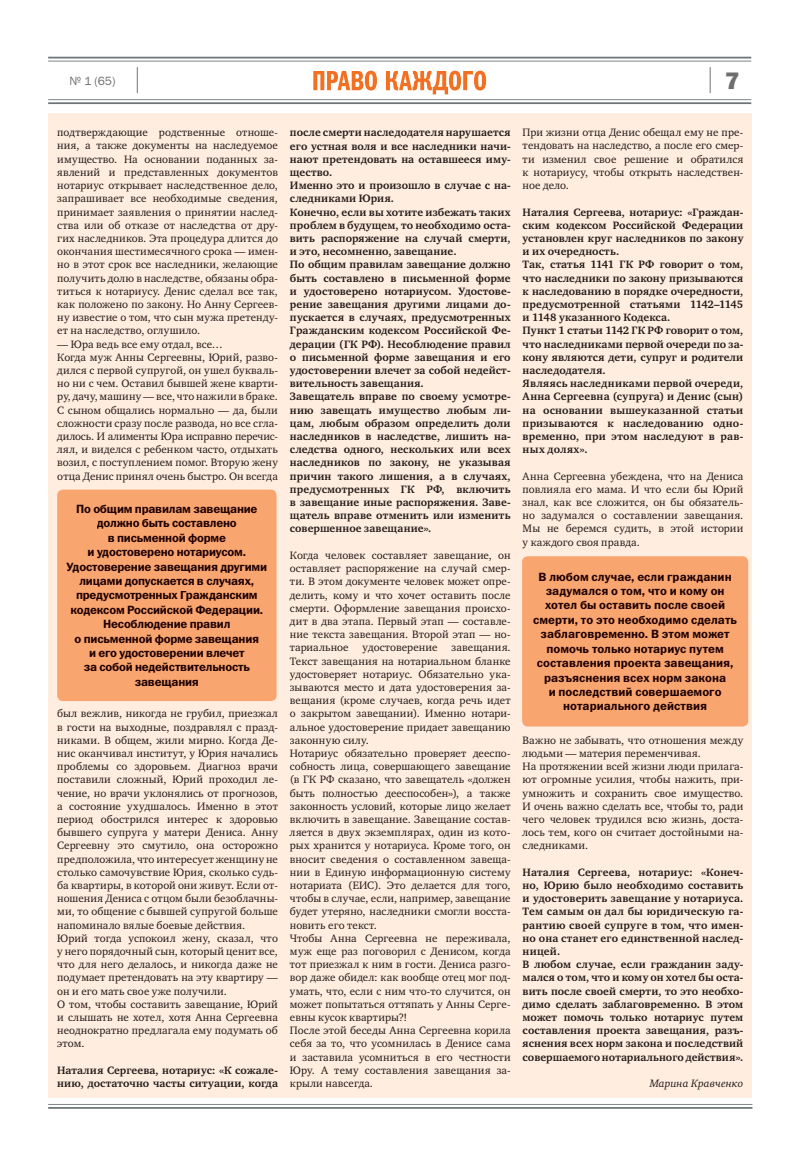
<style>
.page{position:relative;width:808px;height:1157px;background:#fff}
.page>*{position:absolute;margin:0;border:0;box-sizing:border-box;transform-origin:0 0}
.t1{font:24px "Franklin Gothic Heavy ITC";color:#6d6e70}
.t2{font:12px/14.4px "Franklin Gothic Demi ITC";letter-spacing:-.015em;color:#1e0000;text-align:center}
.t3{font:12px "Franklin Gothic Book ITC";color:#6d6e70}
.t4{font:11px/13.2px "Charter ITC";letter-spacing:.01em;color:#221917;text-align:justify}
.t5{font:700 11px/13.2px "Charter ITC";letter-spacing:.015em;color:#221917}
.t6{font:italic 11px "Charter ITC";letter-spacing:.005em;color:#221917}
</style>
<div class="page">
<svg style="left:48px;top:1104px;width:704px;height:4px"></svg>
<svg style="left:48px;top:57px;width:703px;height:47px"></svg>
<div style="left:49px;top:118px;width:703px;height:979px;background:#ffeddf"></div>
<div style="left:57px;top:489px;width:220px;height:212px;background:#f9a56f;border-radius:6px"></div>
<div style="left:522px;top:556px;width:226px;height:170px;background:#f9a56f;border-radius:6px"></div>
<p class="t3" style="left:69px;top:76px;width:48px">№ 1 (65)</p>
<h1 class="t1" style="left:725px;top:72px;width:16px">7</h1>
<p class="t4" style="left:57px;top:127px;width:222px">подтверждающие родственные отноше&shy;ния, а также документы на наследуемое имущество. На основании поданных за&shy;явлений и представленных документов нотариус открывает наследственное дело, запрашивает все необходимые сведения, принимает заявления о принятии наслед&shy;ства или об отказе от наследства от дру&shy;гих наследников. Эта процедура длится до окончания шестимесячного срока — имен&shy;но в этот срок все наследники, желающие получить долю в наследстве, обязаны обра&shy;титься к нотариусу. Денис сделал все так, как положено по закону. Но Анну Сергеев&shy;ну известие о том, что сын мужа претенду&shy;ет на наследство, оглушило.</p>
<p class="t4" style="left:57px;top:338px;width:222px;text-align:left">— Юра ведь все ему отдал, все…<br>Когда муж Анны Сергеевны, Юрий, разво&shy;дился с первой супругой, он ушел букваль&shy;но ни с чем. Оставил бывшей жене кварти&shy;ру, дачу, машину — все, что нажили в браке.<br>С сыном общались нормально — да, были сложности сразу после развода, но все сгла&shy;дилось. И алименты Юра исправно перечис&shy;лял, и виделся с ребенком часто, отдыхать возил, с поступлением помог. Вторую жену отца Денис принял очень быстро. Он всегда</p>
<p class="t2" style="left:67px;top:503px;width:202px">По общим правилам завещание должно быть составлено<br>в письменной форме<br>и удостоверено нотариусом.<br>Удостоверение завещания другими лицами допускается в случаях, предусмотренных Гражданским кодексом Российской Федерации.<br>Несоблюдение правил<br>о письменной форме завещания<br>и его удостоверении влечет<br>за собой недействительность завещания</p>
<p class="t4" style="left:57px;top:708px;width:222px;text-align:left">был вежлив, никогда не грубил, приезжал в гости на выходные, поздравлял с празд&shy;никами. В общем, жили мирно. Когда Де&shy;нис оканчивал институт, у Юрия начались проблемы со здоровьем. Диагноз врачи поставили сложный, Юрий проходил ле&shy;чение, но врачи уклонялись от прогнозов, а состояние ухудшалось. Именно в этот период обострился интерес к здоровью бывшего супруга у матери Дениса. Анну Сергеевну это смутило, она осторожно предположила, что интересует женщину не столько самочувствие Юрия, сколько судь&shy;ба квартиры, в которой они живут. Если от&shy;ношения Дениса с отцом были безоблачны&shy;ми, то общение с бывшей супругой больше напоминало вялые боевые действия.<br>Юрий тогда успокоил жену, сказал, что у него порядочный сын, который ценит все, что для него делалось, и никогда даже не подумает претендовать на эту квартиру — он и его мать свое уже получили.<br>О том, чтобы составить завещание, Юрий и слышать не хотел, хотя Анна Сергеевна неоднократно предлагала ему подумать об этом.</p>
<p class="t5" style="left:57px;top:1064px;width:222px">Наталия Сергеева, нотариус: «К сожале&shy;нию, достаточно часты ситуации, когда</p>
<p class="t5" style="left:290px;top:126px;width:222px">после смерти наследодателя нарушается его устная воля и все наследники начи&shy;нают претендовать на оставшееся иму&shy;щество.<br>Именно это и произошло в случае с на&shy;следниками Юрия.<br>Конечно, если вы хотите избежать таких проблем в будущем, то необходимо оста&shy;вить распоряжение на случай смерти, и это, несомненно, завещание.<br>По общим правилам завещание должно быть составлено в письменной форме и удостоверено нотариусом. Удостове&shy;рение завещания другими лицами до&shy;пускается в случаях, предусмотренных Гражданским кодексом Российской Фе&shy;дерации (ГК РФ). Несоблюдение правил о письменной форме завещания и его удостоверении влечет за собой недейст&shy;вительность завещания.<br>Завещатель вправе по своему усмотре&shy;нию завещать имущество любым ли&shy;цам, любым образом определить доли наследников в наследстве, лишить на&shy;следства одного, нескольких или всех наследников по закону, не указывая причин такого лишения, а в случаях, предусмотренных ГК РФ, включить в завещание иные распоряжения. Заве&shy;щатель вправе отменить или изменить совершенное завещание».</p>
<p class="t4" style="left:290px;top:550px;width:222px">Когда человек составляет завещание, он оставляет распоряжение на случай смер&shy;ти. В этом документе человек может опре&shy;делить, кому и что хочет оставить после смерти. Оформление завещания происхо&shy;дит в два этапа. Первый этап — составле&shy;ние текста завещания. Второй этап — но&shy;тариальное</p>
<p class="t4" style="left:290px;top:642px;width:222px;text-align:left;text-indent:162px">завещания.<br>Текст завещания на нотариальном бланке удостоверяет нотариус. Обязательно ука&shy;зываются место и дата удостоверения за&shy;вещания (кроме случаев, когда речь идет о закрытом завещании). Именно нотари&shy;альное удостоверение придает завещанию законную силу.<br>Нотариус обязательно проверяет дееспо&shy;собность лица, совершающего завещание (в ГК РФ сказано, что завещатель «должен быть полностью дееспособен»), а также законность условий, которые лицо желает включить в завещание. Завещание состав&shy;ляется в двух экземплярах, один из кото&shy;рых хранится у нотариуса. Кроме того, он вносит сведения о составленном завеща&shy;нии в Единую информационную систему нотариата (ЕИС). Это делается для того, чтобы в случае, если, например, завещание будет утеряно, наследники смогли восста&shy;новить его текст.<br>Чтобы Анна Сергеевна не переживала, муж еще раз поговорил с Денисом, когда тот приезжал к ним в гости. Дениса разго&shy;вор даже обидел: как вообще отец мог под&shy;умать, что, если с ним что-то случится, он может попытаться оттяпать у Анны Серге&shy;евны кусок квартиры?!<br>После этой беседы Анна Сергеевна корила себя за то, что усомнилась в Денисе сама и заставила усомниться в его честности Юру. А тему составления завещания за&shy;крыли навсегда.</p>
<p class="t4" style="left:363px;top:642px;width:76px">удостоверение</p>
<p class="t4" style="left:523px;top:127px;width:222px">При жизни отца Денис обещал ему не пре&shy;тендовать на наследство, а после его смер&shy;ти изменил свое решение и обратился к нотариусу, чтобы открыть наследствен&shy;ное дело.</p>
<p class="t5" style="left:523px;top:206px;width:222px">Наталия Сергеева, нотариус: «Граждан&shy;ским кодексом Российской Федерации установлен круг наследников по закону и их очередность.<br>Так, статья 1141 ГК РФ говорит о том, что наследники по закону призываются к наследованию в порядке очередности, предусмотренной статьями 1142–1145 и 1148 указанного Кодекса.<br>Пункт 1 статьи 1142 ГК РФ говорит о том, что наследниками первой очереди по за&shy;кону являются дети, супруг и родители наследодателя.<br>Являясь наследниками первой очереди, Анна Сергеевна (супруга) и Денис (сын) на основании вышеуказанной статьи призываются к наследованию одно&shy;временно, при этом наследуют в рав&shy;ных долях».</p>
<p class="t4" style="left:523px;top:470px;width:222px">Анна Сергеевна убеждена, что на Дениса повлияла его мама. И что если бы Юрий знал, как все сложится, он бы обязатель&shy;но задумался о составлении завещания.<br>Мы не беремся судить, в этой истории у каждого своя правда.</p>
<p class="t2" style="left:533px;top:570px;width:205px">В любом случае, если гражданин задумался о том, что и кому он хотел бы оставить после своей смерти, то это необходимо сделать заблаговременно. В этом может помочь только нотариус путем составления проекта завещания, разъяснения всех норм закона<br>и последствий совершаемого нотариального действия</p>
<p class="t4" style="left:523px;top:734px;width:222px;text-align:left">Важно не забывать, что отношения между людьми — материя переменчивая.<br>На протяжении всей жизни люди прилага&shy;ют огромные усилия, чтобы нажить, при&shy;умножить и сохранить свое имущество.<br>И очень важно сделать все, чтобы то, ради чего человек трудился всю жизнь, доста&shy;лось тем, кого он считает достойными на&shy;следниками.</p>
<p class="t5" style="left:523px;top:866px;width:222px">Наталия Сергеева, нотариус: «Конеч&shy;но, Юрию было необходимо составить и удостоверить завещание у нотариуса.<br>Тем самым он дал бы юридическую га&shy;рантию своей супруге в том, что имен&shy;но она станет его единственной наслед&shy;ницей.<br>В любом случае, если гражданин заду&shy;мался о том, что и кому он хотел бы оста&shy;вить после своей смерти, то это необхо&shy;димо сделать заблаговременно. В этом может помочь только нотариус путем составления проекта завещания, разъ&shy;яснения всех норм закона и последствий совершаемого нотариального действия».</p>
<p class="t6" style="left:650px;top:1079px;width:95px">Марина Кравченко</p>
</div>
